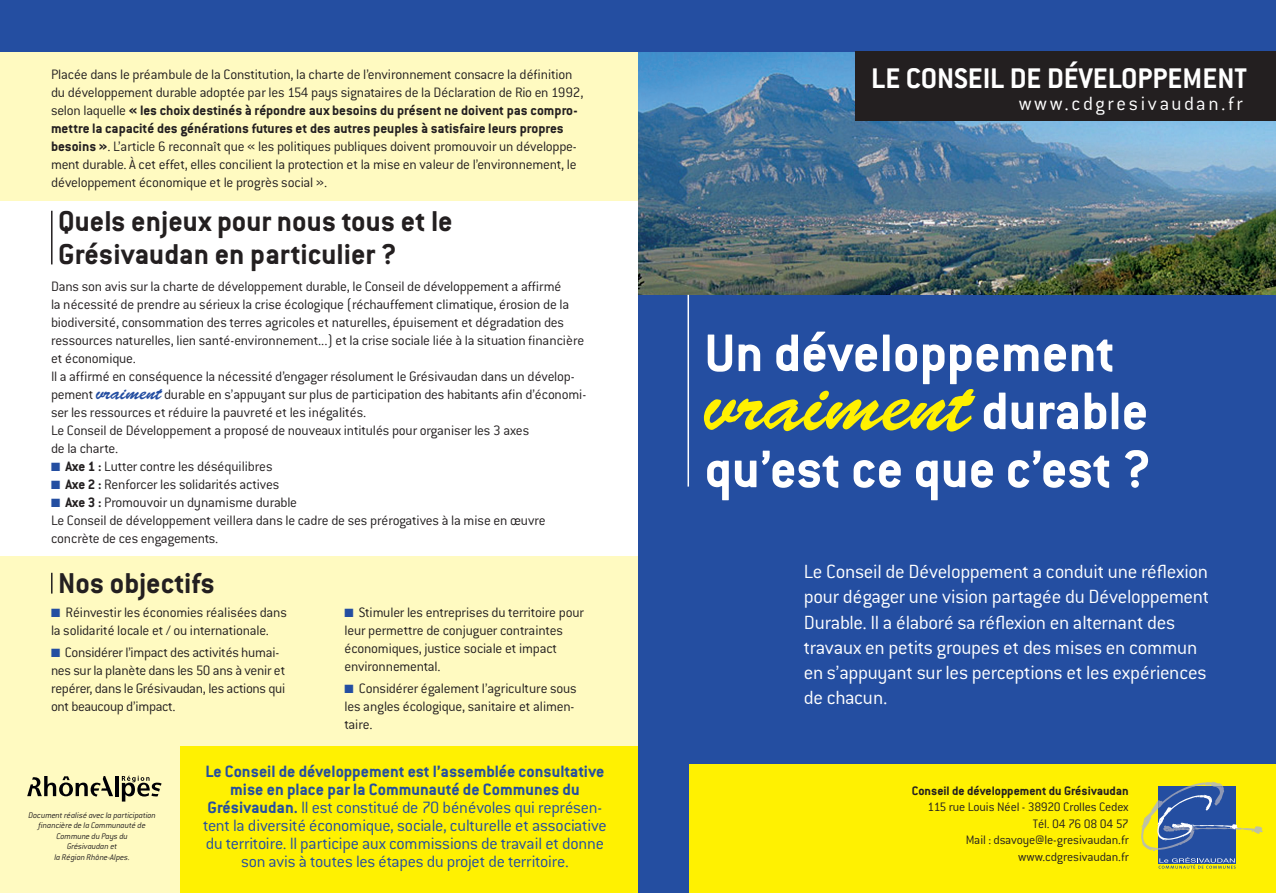
<style>
.page{position:relative;width:1276px;height:893px;background:#fff}
.page>*{position:absolute;margin:0;border:0;box-sizing:border-box;transform-origin:0 0}
.t1{font:79.35px "Brush Script Std";color:#fff101}
.t2{font:700 58.05px "Conduit ITC";color:#fff}
.t3{font:700 31.5px/33px "Conduit ITC";color:#231f20}
.t4{font:700 31.2px "Conduit ITC";color:#fff}
.t5{font:300 21px/25.2px "Conduit ITC";letter-spacing:-.015em;color:#fff}
.t6{font:300 21px "Conduit ITC";letter-spacing:.13em;color:#fff}
.t7{font:300 18px/18px "Conduit ITC";letter-spacing:-.01em;color:#244ea1;text-align:center}
.t8{font:300 15px/18px "Conduit ITC";letter-spacing:-.015em;color:#231f20}
.t9{font:300 13.5px/16.5px "Conduit ITC";letter-spacing:-.01em;color:#231f20;text-align:right}
.t10{font:700 13.5px "Conduit ITC";color:#231f20}
.t11{font:italic 300 9px/10.5px "Conduit ITC";letter-spacing:-.01em;color:#231f20;text-align:center}
.s1{font-weight:700}
.s2{font-family:"Brush Script Std";font-weight:400;font-size:19.5px;color:#244ea1}
.s3{color:#244ea1}
.s4{font-family:"Conduit ITC";font-weight:700;font-size:58.05px;color:#fff}
</style>
<div class="page">
<div style="left:0;top:31px;width:638px;height:170px;background:#fffac1"></div>
<div style="left:638px;top:290px;width:638px;height:603px;background:#244ea1"></div>
<img style="left:638px;top:51px;width:638px;height:244px">
<div style="left:0;top:0;width:1276px;height:51px;background:#244ea1"></div>
<div style="left:0;top:556px;width:638px;height:337px;background:#fffac1"></div>
<div style="left:689px;top:765px;width:587px;height:128px;background:#fff101"></div>
<div style="left:180px;top:747px;width:458px;height:146px;background:#fff101"></div>
<div style="left:1158px;top:786px;width:77px;height:78px;background:#244ea1"></div>
<svg style="left:1141px;top:782px;width:121px;height:69px"></svg>
<svg style="left:1158px;top:857px;width:77px;height:12px"></svg>
<hr style="left:51px;top:211px;width:2px;height:53px;background:#231f20">
<hr style="left:51px;top:573px;width:2px;height:21px;background:#231f20">
<hr style="left:687px;top:295px;width:2px;height:192px;background:#fff">
<div style="left:855px;top:51px;width:421px;height:70px;background:#231f20"></div>
<hr style="left:115px;top:776px;width:3px;height:20px;background:#000005">
<svg style="left:122px;top:776px;width:40px;height:25px"></svg>
<svg style="left:27px;top:776px;width:86px;height:20px"></svg>
<p class="t8" style="left:51px;top:67px;width:534px">Placée dans le préambule de la Constitution, la charte de l’environnement consacre la définition du développement durable adoptée par les 154 pays signataires de la Déclaration de Rio en 1992, selon laquelle <span class="s1">« les choix destinés à répondre aux besoins du présent ne doivent pas compro&shy;mettre la capacité des générations futures et des autres peuples à satisfaire leurs propres besoins »</span>. L’article 6 reconnaît que « les politiques publiques doivent promouvoir un développe&shy;ment durable. À cet effet, elles concilient la protection et la mise en valeur de l’environnement, le développement économique et le progrès social ».</p>
<h3 class="t3" style="left:58px;top:208px;width:396px">Quels enjeux pour nous tous et le<br>Grésivaudan en particulier ?</h3>
<p class="t8" style="left:51px;top:279px;width:537px">Dans son avis sur la charte de développement durable, le Conseil de développement a affirmé<br>la nécessité de prendre au sérieux la crise écologique (réchauffement climatique, érosion de la biodiversité, consommation des terres agricoles et naturelles, épuisement et dégradation des ressources naturelles, lien santé-environnement...) et la crise sociale liée à la situation financière et économique.<br>Il a affirmé en conséquence la nécessité d’engager résolument le Grésivaudan dans un dévelop&shy;pement <span class="s2">vraiment</span> durable en s’appuyant sur plus de participation des habitants afin d’économi&shy;ser les ressources et réduire la pauvreté et les inégalités.<br>Le Conseil de Développement a proposé de nouveaux intitulés pour organiser les 3 axes<br>de la charte.</p>
<p class="t8" style="left:51px;top:459px;width:223px"><span class="s3">■</span> <span class="s1">Axe 1 :</span> Lutter contre les déséquilibres</p>
<p class="t8" style="left:51px;top:477px;width:230px"><span class="s3">■</span> <span class="s1">Axe 2 :</span> Renforcer les solidarités actives</p>
<p class="t8" style="left:51px;top:495px;width:496px"><span class="s3">■</span> <span class="s1">Axe 3 :</span> Promouvoir un dynamisme durable<br>Le Conseil de développement veillera dans le cadre de ses prérogatives à la mise en œuvre concrète de ces engagements.</p>
<h3 class="t3" style="left:58px;top:569px;width:158px">Nos objectifs</h3>
<p class="t8" style="left:51px;top:604px;width:237px"><span class="s3">■</span> Réinvestir les économies réalisées dans la solidarité locale et / ou internationale.</p>
<p class="t8" style="left:51px;top:645px;width:236px"><span class="s3">■</span> Considérer l’impact des activités humai&shy;nes sur la planète dans les 50 ans à venir et repérer, dans le Grésivaudan, les actions qui ont beaucoup d’impact.</p>
<p class="t8" style="left:344px;top:604px;width:241px"><span class="s3">■</span> Stimuler les entreprises du territoire pour leur permettre de conjuguer contraintes économiques, justice sociale et impact environnemental.</p>
<p class="t8" style="left:344px;top:681px;width:234px"><span class="s3">■</span> Considérer également l’agriculture sous les angles écologique, sanitaire et alimen&shy;taire.</p>
<p class="t11" style="left:29px;top:810px;width:129px">Document réalisé avec la participation financière de la Communauté de<br>Commune du Pays du<br>Grésivaudan et<br>la Région Rhône-Alpes.</p>
<p class="t7" style="left:203px;top:764px;width:405px"><span class="s1">Le Conseil de développement est l’assemblée consultative mise en place par la Communauté de Communes du Grésivaudan.</span> Il est constitué de 70 bénévoles qui représen&shy;tent la diversité économique, sociale, culturelle et associative du territoire. Il participe aux commissions de travail et donne son avis à toutes les étapes du projet de territoire.</p>
<h3 class="t4" style="left:871px;top:67px;width:377px">LE CONSEIL DE DÉVELOPPEMENT</h3>
<h3 class="t6" style="left:1018px;top:96px;width:226px">www.cdgresivaudan.fr</h3>
<h2 class="t2" style="left:704px;top:333px;width:412px">Un développement</h2>
<h1 class="t1" style="left:704px;top:381px;width:445px">vraiment <span class="s4">durable</span></h1>
<h2 class="t2" style="left:704px;top:449px;width:448px">qu’est ce que c’est ?</h2>
<p class="t5" style="left:804px;top:561px;width:407px">Le Conseil de Développement a conduit une réflexion pour dégager une vision partagée du Développement Durable. Il a élaboré sa réflexion en alternant des travaux en petits groupes et des mises en commun en s’appuyant sur les perceptions et les expériences de chacun.</p>
<p class="t10" style="left:911px;top:786px;width:218px">Conseil de développement du Grésivaudan</p>
<p class="t9" style="left:927px;top:800px;width:203px">115 rue Louis Néel - 38920 Crolles Cedex<br>Tél. 04 76 08 04 57<br>Mail : dsavoye@le-gresivaudan.fr www.cdgresivaudan.fr</p>
</div>
